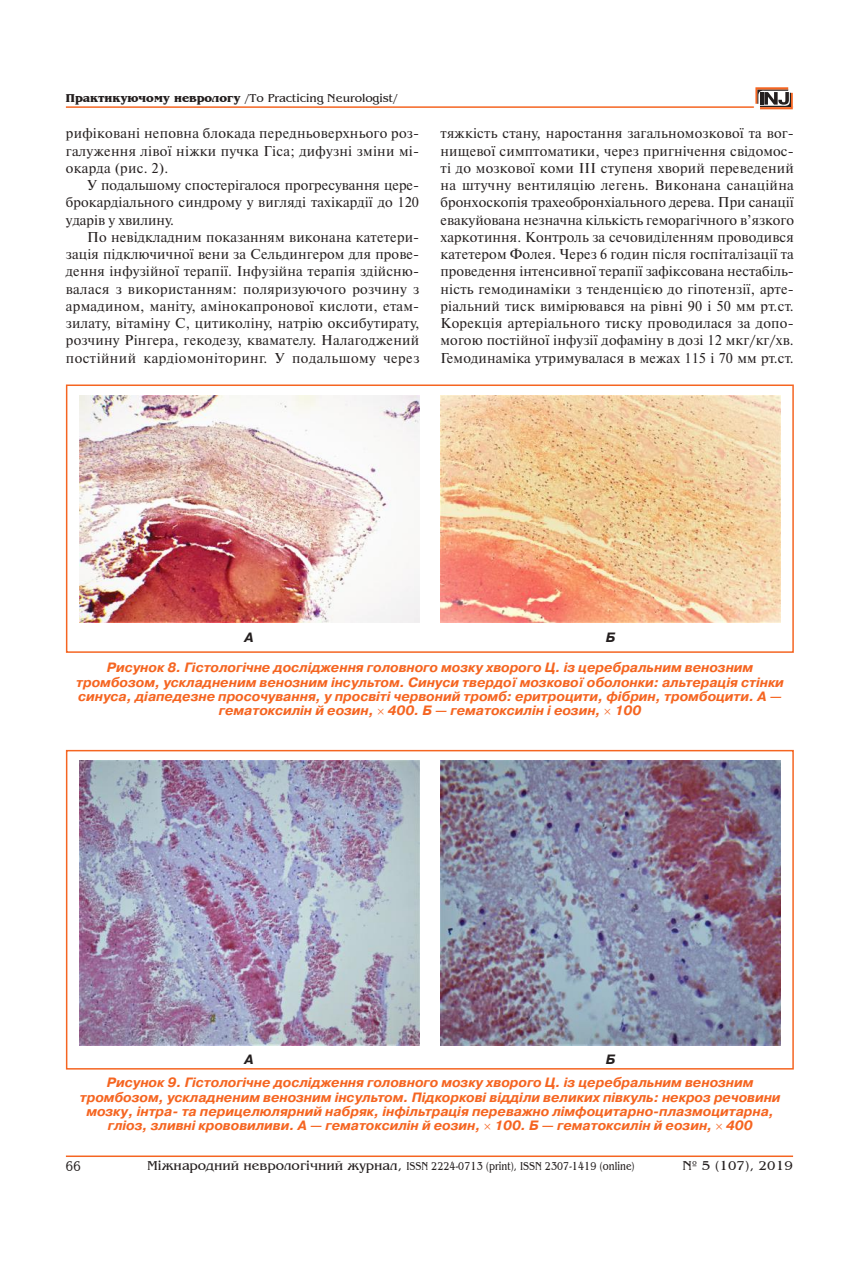
<style>
.page{position:relative;width:859px;height:1263px;background:#fff}
.page>*{position:absolute;margin:0;border:0;box-sizing:border-box;transform-origin:0 0}
.t1{font:15px "Benguiat";color:#241f1f;scale:.78 1}
.t2{font:14.25px/17.2px "Newton C";letter-spacing:.015em;color:#241f1f;text-align:justify}
.t3{font:italic 700 13.5px/14.2px "Pragmatica C";color:#f56521;text-align:center}
.t4{font:13.5px "Benguiat";color:#241f1f}
.t5{font:italic 700 13.5px "Pragmatica C";color:#241f1f}
.t6{font:12px "Benguiat";color:#241f1f;scale:.8 1}
.t7{font:12px "Benguiat";color:#241f1f}
.s1{font-weight:700}
.s2{font-size:13.5px}
</style>
<div class="page">
<hr style="left:66px;top:1155px;width:727px;height:2px;background:#f56521">
<hr style="left:66px;top:106px;width:727px;height:2px;background:#f56521">
<svg style="left:754px;top:106px;width:39px;height:4px"></svg>
<svg style="left:755px;top:87px;width:38px;height:22px"></svg>
<img style="left:79px;top:396px;width:340px;height:227px">
<img style="left:440px;top:396px;width:341px;height:227px">
<div style="left:66px;top:384px;width:728px;height:269px;border:2px solid #f56521"></div>
<img style="left:79px;top:761px;width:340px;height:284px">
<img style="left:440px;top:761px;width:341px;height:284px">
<div style="left:66px;top:750px;width:728px;height:319px;border:2px solid #f56521"></div>
<p class="t7" style="left:66px;top:92px;width:333px"><span class="s1">Практикуючому неврологу</span> /To Practicing Neurologist/</p>
<p class="t2" style="left:66px;top:125px;width:355px">рифіковані неповна блокада передньоверхнього роз&shy;галуження лівої ніжки пучка Гіса; дифузні зміни мі&shy;окарда (рис. 2).</p>
<p class="t2" style="left:66px;top:177px;width:355px;text-indent:21px">У подальшому спостерігалося прогресування цере&shy;брокардіального синдрому у вигляді тахікардії до 120 ударів у хвилину.</p>
<p class="t2" style="left:66px;top:228px;width:355px;text-indent:21px">По невідкладним показанням виконана катетери&shy;зація підключичної вени за Сельдингером для прове&shy;дення інфузійної терапії. Інфузійна терапія здійсню&shy;валася з використанням: поляризуючого розчину з армадином, маніту, амінокапронової кислоти, етам&shy;зилату, вітаміну С, цитиколіну, натрію оксибутирату, розчину Рінгера, гекодезу, квамателу. Налагоджений постійний кардіомоніторинг. У подальшому через</p>
<p class="t2" style="left:440px;top:125px;width:355px">тяжкість стану, наростання загальномозкової та вог&shy;нищевої симптоматики, через пригнічення свідомос&shy;ті до мозкової коми ІІІ ступеня хворий переведений на штучну вентиляцію легень. Виконана санаційна бронхоскопія трахеобронхіального дерева. При санації евакуйована незначна кількість геморагічного в’язкого харкотиння. Контроль за сечовиділенням проводився катетером Фолея. Через 6 годин після госпіталізації та проведення інтенсивної терапії зафіксована нестабіль&shy;ність гемодинаміки з тенденцією до гіпотензії, арте&shy;ріальний тиск вимірювався на рівні 90 і 50 мм рт.ст.<br>Корекція артеріального тиску проводилася за допо&shy;могою постійної інфузії дофаміну в дозі 12 мкг/кг/хв.<br>Гемодинаміка утримувалася в межах 115 і 70 мм рт.ст.</p>
<p class="t5" style="left:245px;top:630px;width:11px">А</p>
<p class="t5" style="left:606px;top:630px;width:11px">Б</p>
<p class="t3" style="left:76px;top:661px;width:709px">Рисунок 8. Гістологічне дослідження головного мозку хворого Ц. із церебральним венозним тромбозом, ускладненим венозним інсультом. Синуси твердої мозкової оболонки: альтерація стінки синуса, діапедезне просочування, у просвіті червоний тромб: еритроцити, фібрин, тромбоцити. А — гематоксилін й еозин, 400. Б — гематоксилін і еозин, 100</p>
<p class="t5" style="left:245px;top:1052px;width:11px">А</p>
<p class="t5" style="left:606px;top:1052px;width:11px">Б</p>
<p class="t3" style="left:80px;top:1076px;width:702px">Рисунок 9. Гістологічне дослідження головного мозку хворого Ц. із церебральним венозним тромбозом, ускладненим венозним інсультом. Підкоркові відділи великих півкуль: некроз речовини мозку, інтра- та перицелюлярний набряк, інфільтрація переважно лімфоцитарно-плазмоцитарна, гліоз, зливні крововиливи. А — гематоксилін й еозин, 100. Б — гематоксилін й еозин, 400</p>
<p class="t1" style="left:66px;top:1158px;width:21px">66</p>
<p class="t6" style="left:147px;top:1160px;width:611px"><span class="s2">Міжнародний неврологічний журнал,</span> ISSN 2224-0713 (print), ISSN 2307-1419 (online)</p>
<p class="t4" style="left:682px;top:1158px;width:112px">N№ 5 (107), 2019</p>
</div>
